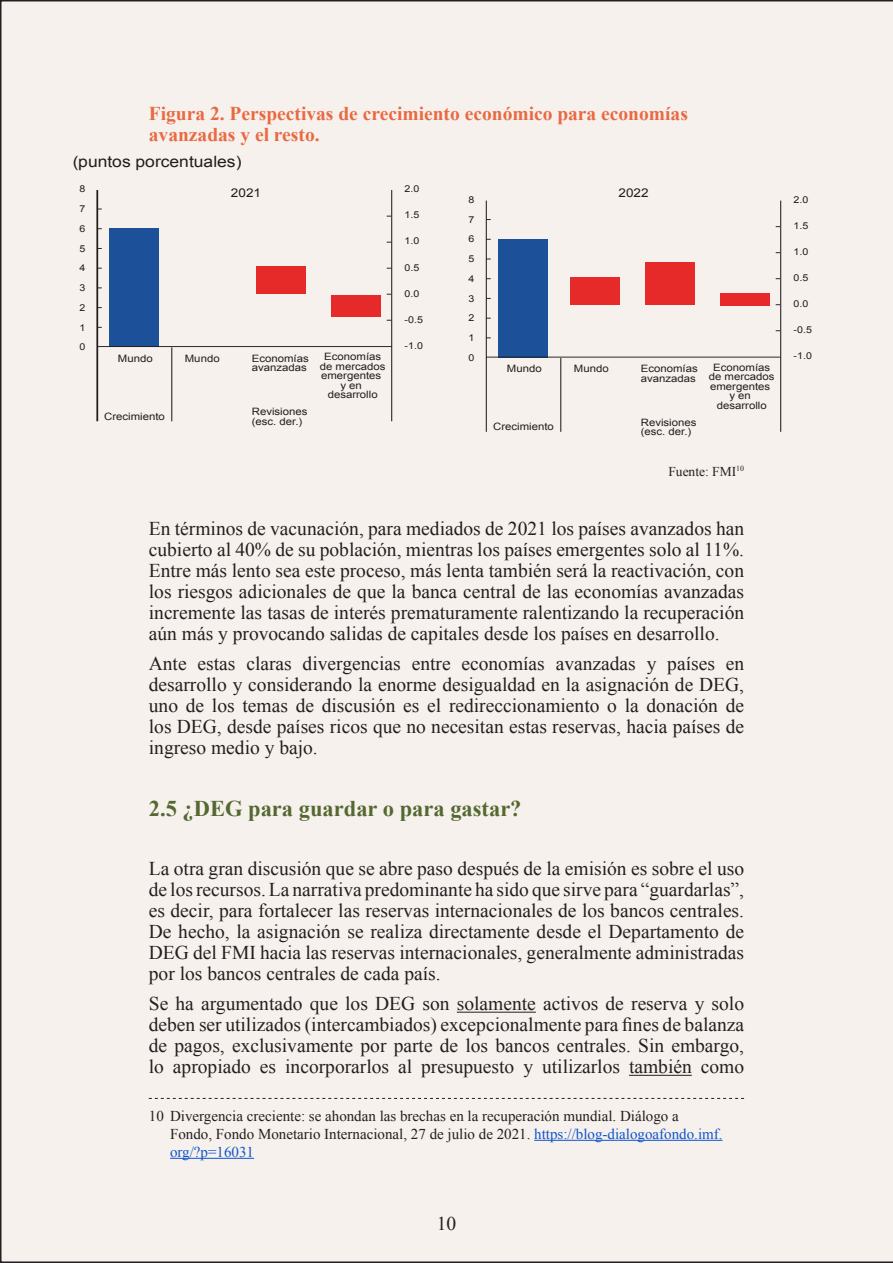
<style>
.page{position:relative;width:893px;height:1263px;background:#f6f1ed}
.page>*{position:absolute;margin:0;border:0;box-sizing:border-box;transform-origin:0 0}
.t1{font:700 22.5px "Times New Roman";color:#556831}
.t2{font:19.5px/21px "Times New Roman";color:#231f20;text-align:justify}
.t3{font:700 19.5px/21px "Times New Roman";color:#e96941}
.t4{font:15.6px "Arial";color:#231f20;scale:1.12 1}
.t5{font:15px/18px "Times New Roman";color:#231f20}
.t6{font:13.5px "Times New Roman";color:#231f20}
.t7{font:12px "Arial";color:#231f20;scale:1.12 1}
.t8{font:10.2px/9.4px "Arial";color:#231f20;scale:1.12 1}
.t9{font:9.45px/19.8px "Arial";color:#231f20;text-align:justify;scale:1.12 1}
.s1{color:#15c}
</style>
<div class="page">
<hr style="left:457px;top:1012px;width:79px;height:1px;background:#231f20">
<hr style="left:629px;top:1075px;width:63px;height:1px;background:#231f20">
<div style="left:109px;top:228px;width:49px;height:119px;background:#1c519a"></div>
<div style="left:256px;top:267px;width:50px;height:27px;background:#e52a29"></div>
<div style="left:331px;top:295px;width:49px;height:21px;background:#e52a29"></div>
<hr style="left:96px;top:190px;width:2px;height:231px;background:#231f20">
<hr style="left:391px;top:190px;width:1px;height:231px;background:#231f20">
<hr style="left:171px;top:347px;width:1px;height:74px;background:#231f20">
<hr style="left:97px;top:346px;width:295px;height:1px;background:#231f20">
<div style="left:498px;top:238px;width:49px;height:119px;background:#1c519a"></div>
<div style="left:645px;top:262px;width:50px;height:43px;background:#e52a29"></div>
<div style="left:570px;top:277px;width:49px;height:28px;background:#e52a29"></div>
<div style="left:720px;top:294px;width:49px;height:12px;background:#e52a29"></div>
<hr style="left:486px;top:201px;width:1px;height:231px;background:#231f20">
<hr style="left:780px;top:201px;width:1px;height:231px;background:#231f20">
<hr style="left:560px;top:358px;width:1px;height:74px;background:#231f20">
<hr style="left:486px;top:357px;width:295px;height:1px;background:#231f20">
<svg style="left:149px;top:1098px;width:595px;height:1px"></svg>
<hr style="left:534px;top:1140px;width:189px;height:1px;background:#15c">
<hr style="left:170px;top:1158px;width:84px;height:1px;background:#15c">
<p class="t3" style="left:149px;top:102px;width:541px">Figura 2. Perspectivas de crecimiento económico para economías avanzadas y el resto.</p>
<p class="t4" style="left:72px;top:151px;width:152px">(puntos porcentuales)</p>
<p class="t7" style="left:231px;top:185px;width:28px">2021</p>
<p class="t7" style="left:618px;top:185px;width:28px">2022</p>
<p class="t9" style="left:79px;top:179px;width:7px">8<br>7<br>6<br>5<br>4<br>3<br>2<br>1<br>0</p>
<p class="t9" style="left:405px;top:179px;width:15px">2.0</p>
<p class="t9" style="left:468px;top:190px;width:7px">8<br>7<br>6<br>5<br>4<br>3<br>2<br>1<br>0</p>
<p class="t9" style="left:794px;top:190px;width:15px">2.0</p>
<p class="t9" style="left:405px;top:205px;width:15px">1.5</p>
<p class="t9" style="left:405px;top:231px;width:15px">1.0</p>
<p class="t9" style="left:405px;top:257px;width:15px">0.5</p>
<p class="t9" style="left:405px;top:283px;width:15px">0.0</p>
<p class="t9" style="left:405px;top:309px;width:18px">-0.5</p>
<p class="t9" style="left:405px;top:335px;width:18px">-1.0</p>
<p class="t9" style="left:794px;top:216px;width:15px">1.5</p>
<p class="t9" style="left:794px;top:242px;width:15px">1.0</p>
<p class="t9" style="left:794px;top:268px;width:15px">0.5</p>
<p class="t9" style="left:794px;top:294px;width:15px">0.0</p>
<p class="t9" style="left:794px;top:320px;width:18px">-0.5</p>
<p class="t9" style="left:794px;top:346px;width:18px">-1.0</p>
<p class="t8" style="left:118px;top:354px;width:33px">Mundo</p>
<p class="t8" style="left:185px;top:354px;width:33px">Mundo</p>
<p class="t8" style="left:252px;top:354px;width:52px">Economías avanzadas</p>
<p class="t8" style="left:320px;top:352px;width:60px;text-align:center">Economías de mercados emergentes y en desarrollo</p>
<p class="t8" style="left:252px;top:407px;width:51px">Revisiones (esc. der.)</p>
<p class="t8" style="left:507px;top:364px;width:33px">Mundo</p>
<p class="t8" style="left:574px;top:364px;width:33px">Mundo</p>
<p class="t8" style="left:641px;top:364px;width:52px">Economías avanzadas</p>
<p class="t8" style="left:709px;top:362px;width:60px;text-align:center">Economías de mercados emergentes y en desarrollo</p>
<p class="t8" style="left:641px;top:417px;width:51px">Revisiones (esc. der.)</p>
<p class="t8" style="left:104px;top:411px;width:56px">Crecimiento</p>
<p class="t8" style="left:493px;top:422px;width:56px">Crecimiento</p>
<p class="t6" style="left:668px;top:462px;width:77px">Fuente: FMI<sup>10</sup></p>
<p class="t2" style="left:149px;top:517px;width:597px">En términos de vacunación, para mediados de 2021 los países avanzados han cubierto al 40% de su población, mientras los países emergentes solo al 11%.<br>Entre más lento sea este proceso, más lenta también será la reactivación, con los riesgos adicionales de que la banca central de las economías avanzadas incremente las tasas de interés prematuramente ralentizando la recuperación aún más y provocando salidas de capitales desde los países en desarrollo.</p>
<p class="t2" style="left:149px;top:652px;width:597px">Ante estas claras divergencias entre economías avanzadas y países en desarrollo y considerando la enorme desigualdad en la asignación de DEG, uno de los temas de discusión es el redireccionamiento o la donación de los DEG, desde países ricos que no necesitan estas reservas, hacia países de ingreso medio y bajo.</p>
<p class="t1" style="left:149px;top:792px;width:374px">2.5 ¿DEG para guardar o para gastar?</p>
<p class="t2" style="left:149px;top:858px;width:597px">La otra gran discusión que se abre paso después de la emisión es sobre el uso de los recursos. La narrativa predominante ha sido que sirve para “guardarlas”, es decir, para fortalecer las reservas internacionales de los bancos centrales.<br>De hecho, la asignación se realiza directamente desde el Departamento de DEG del FMI hacia las reservas internacionales, generalmente administradas por los bancos centrales de cada país.</p>
<p class="t2" style="left:149px;top:992px;width:597px">Se ha argumentado que los DEG son solamente activos de reserva y solo deben ser utilizados (intercambiados) excepcionalmente para fines de balanza de pagos, exclusivamente por parte de los bancos centrales. Sin embargo, lo apropiado es incorporarlos al presupuesto y utilizarlos también como</p>
<p class="t5" style="left:170px;top:1106px;width:554px;text-indent:-21px">10 Divergencia creciente: se ahondan las brechas en la recuperación mundial. Diálogo a<br>Fondo, Fondo Monetario Internacional, 27 de julio de 2021. <span class="s1">https://blog-dialogoafondo.imf. org/?p=16031</span></p>
<p class="t2" style="left:437px;top:1212px;width:21px">10</p>
</div>
